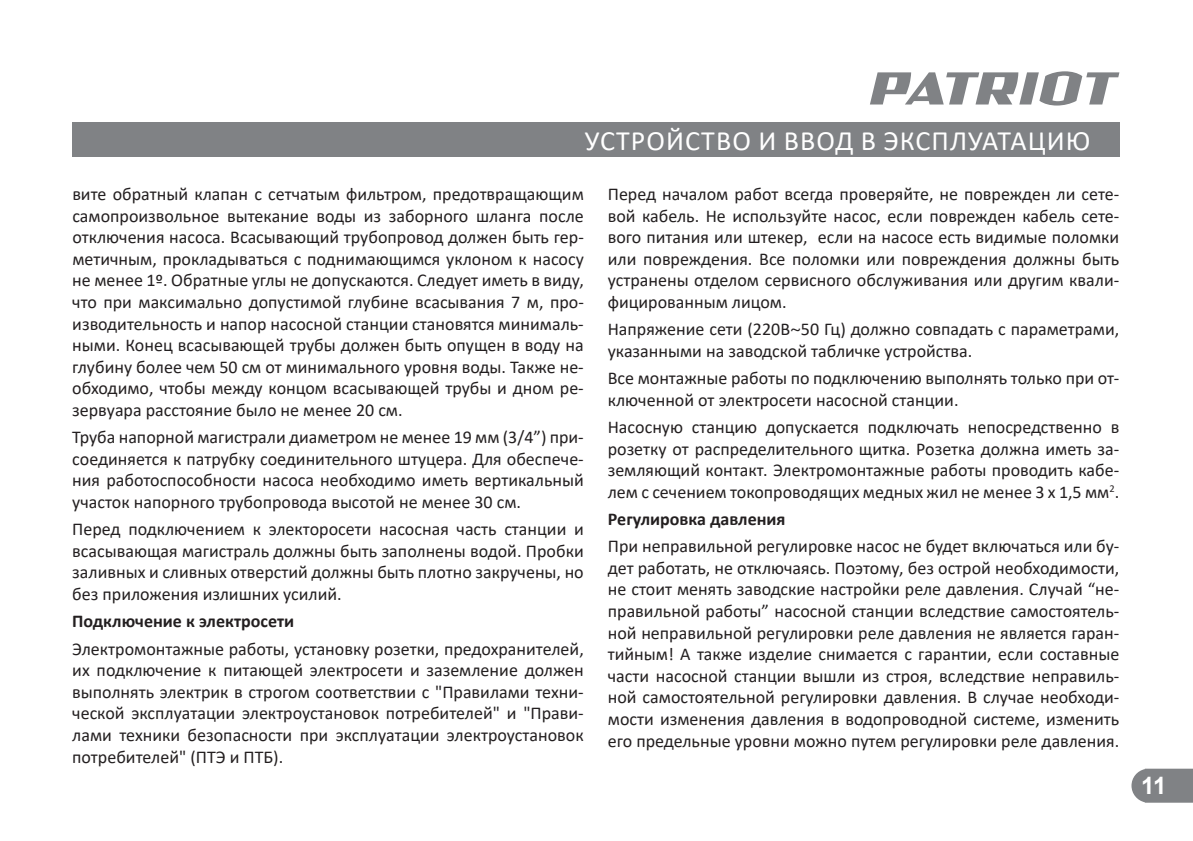
<style>
.page{position:relative;width:1193px;height:841px;background:#fff}
.page>*{position:absolute;margin:0;border:0;box-sizing:border-box;transform-origin:0 0}
.t1{font:28px "Calibri";letter-spacing:.04em;color:#fff}
.t2{font:700 24px "Arial";color:#fff}
.t3{font:18px/21.6px "Calibri";color:#231f20;text-align:justify}
.t4{font:700 18px "Calibri";color:#231f20}
.s1{font-family:"Myriad Pro";font-style:italic}
</style>
<div class="page">
<svg style="left:1131px;top:769px;width:61px;height:34px"></svg>
<svg style="left:870px;top:71px;width:249px;height:35px"></svg>
<div style="left:72px;top:122px;width:1047px;height:34px;background:#808285"></div>
<h1 class="t1" style="left:585px;top:121px;width:507px">УСТРОЙСТВО И ВВОД В ЭКСПЛУАТАЦИЮ</h1>
<p class="t3" style="left:72px;top:183px;width:513px">вите обратный клапан с сетчатым фильтром, предотвращающим самопроизвольное вытекание воды из заборного шланга после отключения насоса. Всасывающий трубопровод должен быть гер&shy;метичным, прокладываться с поднимающимся уклоном к насосу не менее 1º. Обратные углы не допускаются. Следует иметь в виду, что при максимально допустимой глубине всасывания 7 м, про&shy;изводительность и напор насосной станции становятся минималь&shy;ными. Конец всасывающей трубы должен быть опущен в воду на глубину более чем 50 см от минимального уровня воды. Также не&shy;обходимо, чтобы между концом всасывающей трубы и дном ре&shy;зервуара расстояние было не менее 20 см.</p>
<p class="t3" style="left:72px;top:426px;width:513px">Труба напорной магистрали диаметром не менее 19 мм (3/4”) при&shy;соединяется к патрубку соединительного штуцера. Для обеспече&shy;ния работоспособности насоса необходимо иметь вертикальный участок напорного трубопровода высотой не менее 30 см.</p>
<p class="t3" style="left:72px;top:518px;width:513px">Перед подключением к электоросети насосная часть станции и всасывающая магистраль должны быть заполнены водой. Пробки заливных и сливных отверстий должны быть плотно закручены, но без приложения излишних усилий.</p>
<p class="t4" style="left:72px;top:609px;width:223px">Подключение к электросети</p>
<p class="t3" style="left:72px;top:637px;width:513px">Электромонтажные работы, установку розетки, предохранителей, их подключение к питающей электросети и заземление должен выполнять электрик в строгом соответствии с "Правилами техни&shy;ческой эксплуатации электроустановок потребителей" и "Прави&shy;лами техники безопасности при эксплуатации электроустановок потребителей" (ПТЭ и ПТБ).</p>
<p class="t3" style="left:607px;top:183px;width:513px">Перед началом работ всегда проверяйте, не поврежден ли сете&shy;вой кабель. Не используйте насос, если поврежден кабель сете&shy;вого питания или штекер, если на насосе есть видимые поломки или повреждения. Все поломки или повреждения должны быть устранены отделом сервисного обслуживания или другим квали&shy;фицированным лицом.</p>
<p class="t3" style="left:607px;top:318px;width:513px">Напряжение сети (220В<span class="s1">~</span>50 Гц) должно совпадать с параметрами, указанными на заводской табличке устройства.</p>
<p class="t3" style="left:607px;top:367px;width:513px">Все монтажные работы по подключению выполнять только при от&shy;ключенной от электросети насосной станции.</p>
<p class="t3" style="left:607px;top:416px;width:513px">Насосную станцию допускается подключать непосредственно в розетку от распределительного щитка. Розетка должна иметь за&shy;земляющий контакт. Электромонтажные работы проводить кабе&shy;лем с сечением токопроводящих медных жил не менее 3 х 1,5 мм<sup>2</sup>.</p>
<p class="t4" style="left:608px;top:506px;width:179px">Регулировка давления</p>
<p class="t3" style="left:608px;top:535px;width:513px">При неправильной регулировке насос не будет включаться или бу&shy;дет работать, не отключаясь. Поэтому, без острой необходимости, не стоит менять заводские настройки реле давления. Случай “не&shy;правильной работы” насосной станции вследствие самостоятель&shy;ной неправильной регулировки реле давления не является гаран&shy;тийным! А также изделие снимается с гарантии, если составные части насосной станции вышли из строя, вследствие неправиль&shy;ной самостоятельной регулировки давления. В случае необходи&shy;мости изменения давления в водопроводной системе, изменить его предельные уровни можно путем регулировки реле давления.</p>
<h2 class="t2" style="left:1141px;top:769px;width:27px">11</h2>
</div>
